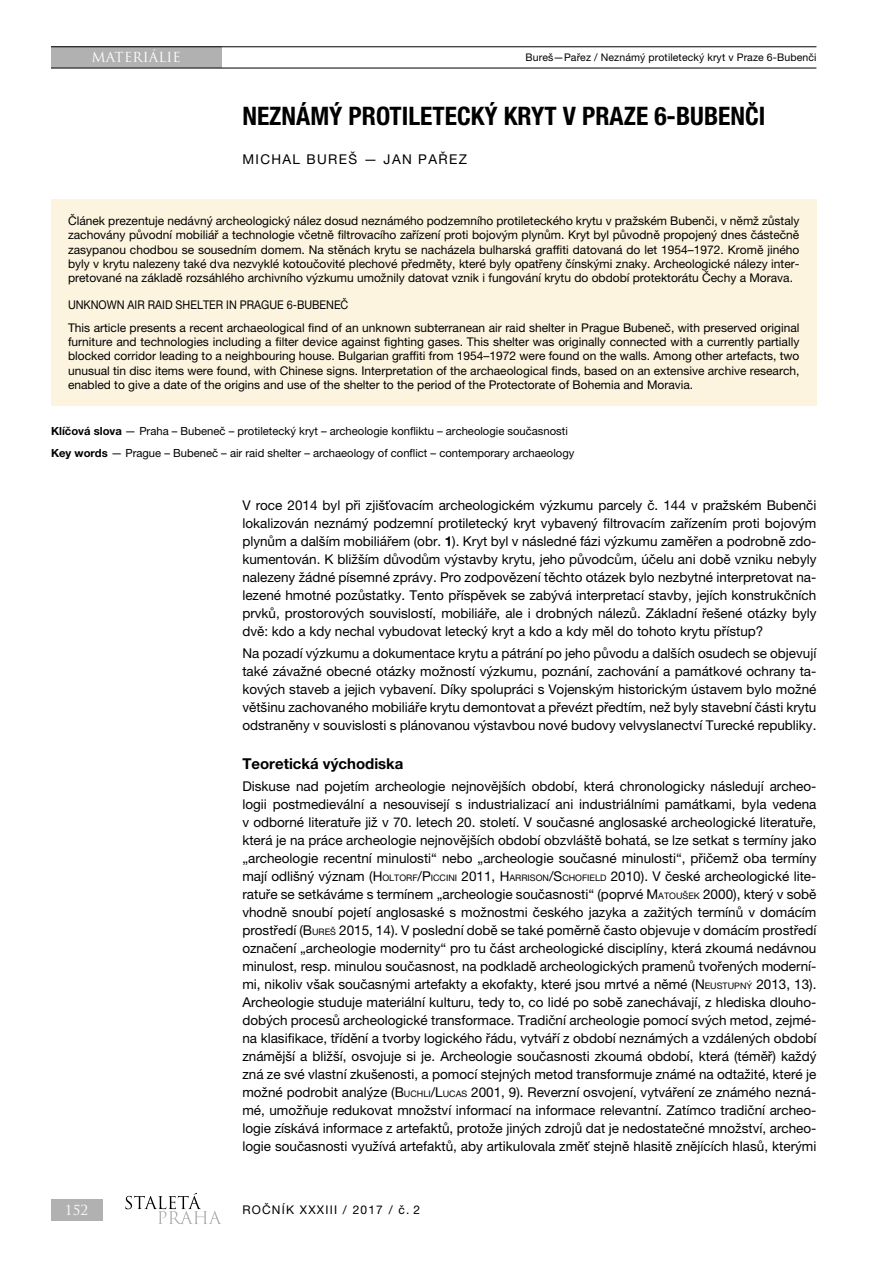
<style>
.page{position:relative;width:893px;height:1263px;background:#fff}
.page>*{position:absolute;margin:0;border:0;box-sizing:border-box;transform-origin:0 0}
.t1{font:700 condensed 25.5px "Helvetica Neue LT Pro";color:#000}
.t2{font:700 15px "Helvetica Neue LT Pro";color:#000}
.t3{font:13.5px/18px "Helvetica Neue LT Pro";color:#000;text-align:justify}
.t4{font:13.5px "Helvetica Neue LT Pro";letter-spacing:.1em;color:#000}
.t5{font:13.5px "Trajan Pro";letter-spacing:.01em;color:#fff}
.t6{font:12px/14.2px "Helvetica Neue LT Pro";color:#000;text-align:justify}
.t7{font:12px/22.8px "Helvetica Neue LT Pro";color:#000;scale:.9 1}
.t8{font:12px "Helvetica Neue LT Pro";letter-spacing:.1em;color:#000}
.t9{font:11.25px/22.2px "Helvetica Neue LT Pro";color:#000}
.t10{font:10.5px "Helvetica Neue LT Pro";letter-spacing:.01em;color:#000}
.s1{font-weight:700}
.s2{font-family:"Helvetica Neue LT Pro Roman SC666"}
.s3{font-family:"Helvetica Neue LT Pro Roman SC666";font-size:9px}
</style>
<div class="page">
<div style="left:51px;top:47px;width:170px;height:21px;background:#b1b1b1"></div>
<div style="left:51px;top:1199px;width:51px;height:21px;background:#b1b1b1"></div>
<hr style="left:51px;top:46px;width:765px;height:1px;background:#000">
<hr style="left:51px;top:68px;width:765px;height:1px;background:#000">
<svg style="left:125px;top:1193px;width:96px;height:31px"></svg>
<div style="left:51px;top:199px;width:765px;height:207px;background:#fcf4de"></div>
<p class="t5" style="left:91px;top:49px;width:91px">MATERIÁLIE</p>
<p class="t10" style="left:525px;top:51px;width:292px">Bureš—Pařez / Neznámý protiletecký kryt v Praze 6-Bubenči</p>
<h1 class="t1" style="left:242px;top:100px;width:524px">NEZNÁMÝ PROTILETECKÝ KRYT V PRAZE 6-BUBENČI</h1>
<p class="t4" style="left:242px;top:151px;width:226px">MICHAL BUREŠ — JAN PAŘEZ</p>
<p class="t6" style="left:68px;top:213px;width:733px">Článek prezentuje nedávný archeologický nález dosud neznámého podzemního protileteckého krytu v pražském Bubenči, v němž zůstaly zachovány původní mobiliář a technologie včetně filtrovacího zařízení proti bojovým plynům. Kryt byl původně propojený dnes částečně zasypanou chodbou se sousedním domem. Na stěnách krytu se nacházela bulharská graffiti datovaná do let 1954–1972. Kromě jiného byly v krytu nalezeny také dva nezvyklé kotoučovité plechové předměty, které byly opatřeny čínskými znaky. Archeologické nálezy inter&shy;pretované na základě rozsáhlého archivního výzkumu umožnily datovat vznik i fungování krytu do období protektorátu Čechy a Morava.</p>
<p class="t7" style="left:68px;top:293px;width:814px">UNKNOWN AIR RAID SHELTER IN PRAGUE 6-BUBENEČ<br>This article presents a recent archaeological find of an unknown subterranean air raid shelter in Prague Bubeneč, with preserved original</p>
<p class="t6" style="left:68px;top:335px;width:733px">furniture and technologies including a filter device against fighting gases. This shelter was originally connected with a currently partially blocked corridor leading to a neighbouring house. Bulgarian graffiti from 1954–1972 were found on the walls. Among other artefacts, two unusual tin disc items were found, with Chinese signs. Interpretation of the archaeological finds, based on an extensive archive research, enabled to give a date of the origins and use of the shelter to the period of the Protectorate of Bohemia and Moravia.</p>
<p class="t9" style="left:51px;top:420px;width:525px"><span class="s1">Klíčová slova</span> — Praha – Bubeneč – protiletecký kryt – archeologie konfliktu – archeologie současnosti<br><span class="s1">Key words</span> — Prague – Bubeneč – air raid shelter – archaeology of conflict – contemporary archaeology</p>
<p class="t5" style="left:65px;top:1201px;width:25px">152</p>
<p class="t3" style="left:242px;top:496px;width:576px">V roce 2014 byl při zjišťovacím archeologickém výzkumu parcely č. 144 v pražském Bubenči lokalizován neznámý podzemní protiletecký kryt vybavený filtrovacím zařízením proti bojovým plynům a dalším mobiliářem (obr. <span class="s1">1</span>). Kryt byl v následné fázi výzkumu zaměřen a podrobně zdo&shy;kumentován. K bližším důvodům výstavby krytu, jeho původcům, účelu ani době vzniku nebyly nalezeny žádné písemné zprávy. Pro zodpovězení těchto otázek bylo nezbytné interpretovat na&shy;lezené hmotné pozůstatky. Tento příspěvek se zabývá interpretací stavby, jejích konstrukčních prvků, prostorových souvislostí, mobiliáře, ale i drobných nálezů. Základní řešené otázky byly dvě: kdo a kdy nechal vybudovat letecký kryt a kdo a kdy měl do tohoto krytu přístup?</p>
<p class="t3" style="left:242px;top:644px;width:576px">Na pozadí výzkumu a dokumentace krytu a pátrání po jeho původu a dalších osudech se objevují také závažné obecné otázky možností výzkumu, poznání, zachování a památkové ochrany ta&shy;kových staveb a jejich vybavení. Díky spolupráci s Vojenským historickým ústavem bylo možné většinu zachovaného mobiliáře krytu demontovat a převézt předtím, než byly stavební části krytu odstraněny v souvislosti s plánovanou výstavbou nové budovy velvyslanectví Turecké republiky.</p>
<p class="t2" style="left:242px;top:754px;width:163px">Teoretická východiska</p>
<p class="t3" style="left:242px;top:777px;width:576px">Diskuse nad pojetím archeologie nejnovějších období, která chronologicky následují archeo&shy;logii postmedievální a nesouvisejí s industrializací ani industriálními památkami, byla vedena v odborné literatuře již v 70. letech 20. století. V současné anglosaské archeologické literatuře, která je na práce archeologie nejnovějších období obzvláště bohatá, se lze setkat s termíny jako „archeologie recentní minulosti“ nebo „archeologie současné minulosti“, přičemž oba termíny mají odlišný význam (<span class="s2">H</span><span class="s3">OLTORF</span><span class="s2">/P</span><span class="s3">ICCINI</span> 2011, <span class="s2">H</span><span class="s3">ARRISON</span><span class="s2">/S</span><span class="s3">CHOFIELD</span> 2010). V české archeologické lite&shy;ratuře se setkáváme s termínem „archeologie současnosti“ (poprvé <span class="s2">M</span><span class="s3">ATOUŠEK</span> 2000), který v sobě vhodně snoubí pojetí anglosaské s možnostmi českého jazyka a zažitých termínů v domácím prostředí (<span class="s2">B</span><span class="s3">UREŠ</span> 2015, 14). V poslední době se také poměrně často objevuje v domácím prostředí označení „archeologie modernity“ pro tu část archeologické disciplíny, která zkoumá nedávnou minulost, resp. minulou současnost, na podkladě archeologických pramenů tvořených moderní&shy;mi, nikoliv však současnými artefakty a ekofakty, které jsou mrtvé a němé (<span class="s2">N</span> <span class="s3">EUSTUPNÝ</span> 2013, 13).<br>Archeologie studuje materiální kulturu, tedy to, co lidé po sobě zanechávají, z hlediska dlouho&shy;dobých procesů archeologické transformace. Tradiční archeologie pomocí svých metod, zejmé&shy;na klasifikace, třídění a tvorby logického řádu, vytváří z období neznámých a vzdálených období známější a bližší, osvojuje si je. Archeologie současnosti zkoumá období, která (téměř) každý zná ze své vlastní zkušenosti, a pomocí stejných metod transformuje známé na odtažité, které je možné podrobit analýze (<span class="s2">B</span><span class="s3">UCH LI</span><span class="s2">/L</span><span class="s3">UCAS</span> 2001, 9). Reverzní osvojení, vytváření ze známého nezná&shy;mé, umožňuje redukovat množství informací na informace relevantní. Zatímco tradiční archeo&shy;logie získává informace z artefaktů, protože jiných zdrojů dat je nedostatečné množství, archeo&shy;logie současnosti využívá artefaktů, aby artikulovala změť stejně hlasitě znějících hlasů, kterými</p>
<p class="t8" style="left:242px;top:1203px;width:179px">ROČNÍK XXXIII / 2017 / č. 2</p>
</div>
